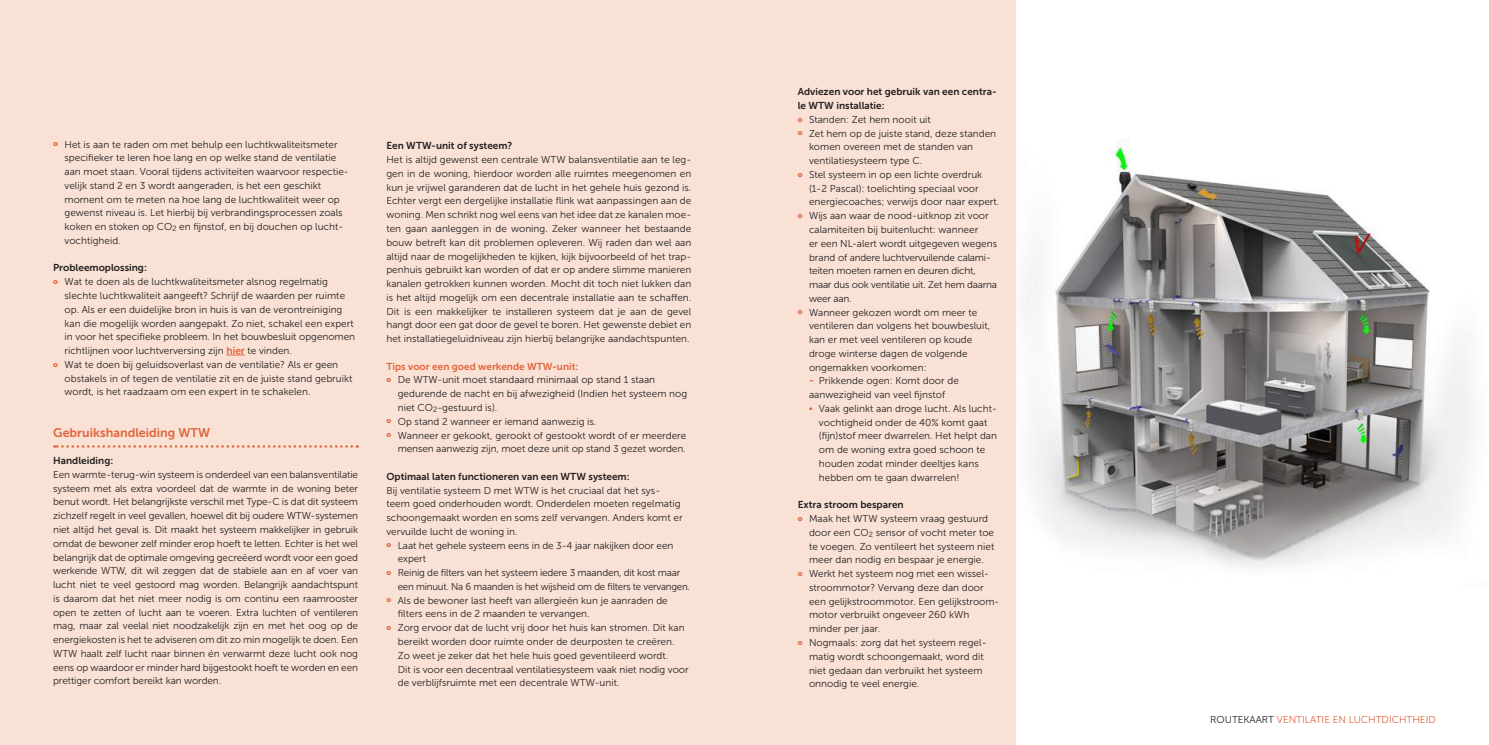
<style>
.page{position:relative;width:1489px;height:745px;background:#fff}
.page>*{position:absolute;margin:0;border:0;box-sizing:border-box;transform-origin:0 0}
.t1{font:12.5px "Museo Sans 700";color:#e0633b}
.t2{font:10px/13.8px "Museo Sans 300";color:#231f20}
.t3{font:10px/13.8px "Museo Sans 700";color:#231f20}
.t4{font:10px/13.8px "Museo Sans 300";letter-spacing:-.02em;color:#231f20}
.t5{font:10px "Museo Sans 300";color:#e0633b}
.t6{font:10px "Museo Sans 700";color:#e0633b}
.s1{font-family:"Museo Sans 900";font-size:7.5px;color:#e0633b}
.s2{font-family:"Museo Sans 700";color:#e0633b}
.s3{color:#231f20}
</style>
<div class="page">
<img style="left:1015px;top:127px;width:455px;height:459px">
<div style="left:0;top:0;width:1015px;height:744px;background:#f9e2d5"></div>
<svg style="left:226px;top:354px;width:19px;height:1px"></svg>
<svg style="left:54px;top:445px;width:304px;height:2px"></svg>
<p class="t2" style="left:65px;top:137px;width:286px;text-indent:-11px"><span class="s1">o</span> Het is aan te raden om met behulp een luchtkwaliteitsmeter specifieker te leren hoe lang en op welke stand de ventilatie aan moet staan. Vooral tijdens activiteiten waarvoor respectie&shy;velijk stand 2 en 3 wordt aangeraden, is het een geschikt moment om te meten na hoe lang de luchtkwaliteit weer op gewenst niveau is. Let hierbij bij verbrandingsprocessen zoals koken en stoken op CO<sub>2</sub> en fijnstof, en bij douchen op lucht&shy;vochtigheid.</p>
<p class="t3" style="left:53px;top:261px;width:95px">Probleemoplossing:</p>
<p class="t2" style="left:65px;top:275px;width:292px;text-indent:-11px"><span class="s1">o</span> Wat te doen als de luchtkwaliteitsmeter alsnog regelmatig slechte luchtkwaliteit aangeeft? Schrijf de waarden per ruimte op. Als er een duidelijke bron in huis is van de verontreiniging kan die mogelijk worden aangepakt. Zo niet, schakel een expert in voor het specifieke probleem. In het bouwbesluit opgenomen richtlijnen voor luchtverversing zijn <span class="s2">hier</span> te vinden.</p>
<p class="t2" style="left:65px;top:357px;width:289px;text-indent:-11px"><span class="s1">o</span> Wat te doen bij geluidsoverlast van de ventilatie? Als er geen obstakels in of tegen de ventilatie zit en de juiste stand gebruikt wordt, is het raadzaam om een expert in te schakelen.</p>
<p class="t1" style="left:53px;top:425px;width:158px">Gebruikshandleiding WTW</p>
<p class="t3" style="left:53px;top:453px;width:62px">Handleiding:</p>
<p class="t2" style="left:53px;top:467px;width:306px;text-align:justify">Een warmte-terug-win systeem is onderdeel van een balansventilatie systeem met als extra voordeel dat de warmte in de woning beter benut wordt. Het belangrijkste verschil met Type-C is dat dit systeem zichzelf regelt in veel gevallen, hoewel dit bij oudere WTW-systemen niet altijd het geval is. Dit maakt het systeem makkelijker in gebruik omdat de bewoner zelf minder erop hoeft te letten. Echter is het wel belangrijk dat de optimale omgeving gecreëerd wordt voor een goed werkende WTW, dit wil zeggen dat de stabiele aan en af voer van lucht niet te veel gestoord mag worden. Belangrijk aandachtspunt is daarom dat het niet meer nodig is om continu een raamrooster open te zetten of lucht aan te voeren. Extra luchten of ventileren mag, maar zal veelal niet noodzakelijk zijn en met het oog op de energiekosten is het te adviseren om dit zo min mogelijk te doen. Een WTW haalt zelf lucht naar binnen én verwarmt deze lucht ook nog eens op waardoor er minder hard bijgestookt hoeft te worden en een prettiger comfort bereikt kan worden.</p>
<p class="t3" style="left:386px;top:139px;width:127px">Een WTW-unit of systeem?</p>
<p class="t2" style="left:386px;top:153px;width:306px;text-align:justify">Het is altijd gewenst een centrale WTW balansventilatie aan te leg&shy;gen in de woning, hierdoor worden alle ruimtes meegenomen en kun je vrijwel garanderen dat de lucht in het gehele huis gezond is.<br>Echter vergt een dergelijke installatie flink wat aanpassingen aan de woning. Men schrikt nog wel eens van het idee dat ze kanalen moe&shy;ten gaan aanleggen in de woning. Zeker wanneer het bestaande bouw betreft kan dit problemen opleveren. Wij raden dan wel aan altijd naar de mogelijkheden te kijken, kijk bijvoorbeeld of het trap&shy;penhuis gebruikt kan worden of dat er op andere slimme manieren kanalen getrokken kunnen worden. Mocht dit toch niet lukken dan is het altijd mogelijk om een decentrale installatie aan te schaffen.<br>Dit is een makkelijker te installeren systeem dat je aan de gevel hangt door een gat door de gevel te boren. Het gewenste debiet en het installatiegeluidniveau zijn hierbij belangrijke aandachtspunten.</p>
<p class="t6" style="left:386px;top:360px;width:193px">Tips voor een goed werkende WTW-unit:</p>
<p class="t2" style="left:386px;top:373px;width:270px"><span class="s1">o</span> De WTW-unit moet standaard minimaal op stand 1 staan</p>
<p class="t2" style="left:398px;top:386px;width:291px">gedurende de nacht en bij afwezigheid (Indien het systeem nog niet CO<sub>2</sub>-gestuurd is).</p>
<p class="t2" style="left:386px;top:414px;width:211px"><span class="s1">o</span> Op stand 2 wanneer er iemand aanwezig is.</p>
<p class="t2" style="left:386px;top:428px;width:301px;text-align:right"><span class="s1">o</span> Wanneer er gekookt, gerookt of gestookt wordt of er meerdere mensen aanwezig zijn, moet deze unit op stand 3 gezet worden.</p>
<p class="t3" style="left:386px;top:469px;width:245px">Optimaal laten functioneren van een WTW systeem:</p>
<p class="t2" style="left:386px;top:483px;width:297px">Bij ventilatie systeem D met WTW is het cruciaal dat het sys&shy;teem goed onderhouden wordt. Onderdelen moeten regelmatig schoongemaakt worden en soms zelf vervangen. Anders komt er vervuilde lucht de woning in.</p>
<p class="t2" style="left:398px;top:538px;width:277px;text-indent:-11px"><span class="s1">o</span> Laat het gehele systeem eens in de 3-4 jaar nakijken door een expert</p>
<p class="t4" style="left:398px;top:565px;width:294px;text-indent:-11px"><span class="s1">o</span> Reinig de filters van het systeem iedere 3 maanden, dit kost maar een minuut. Na 6 maanden is het wijsheid om de filters te vervangen.</p>
<p class="t2" style="left:398px;top:593px;width:271px;text-indent:-11px"><span class="s1">o</span> Als de bewoner last heeft van allergieën kun je aanraden de filters eens in de 2 maanden te vervangen.</p>
<p class="t2" style="left:398px;top:620px;width:292px;text-indent:-11px"><span class="s1">o</span> Zorg ervoor dat de lucht vrij door het huis kan stromen. Dit kan bereikt worden door ruimte onder de deurposten te creëren.<br>Zo weet je zeker dat het hele huis goed geventileerd wordt.<br>Dit is voor een decentraal ventilatiesysteem vaak niet nodig voor de verblijfsruimte met een decentrale WTW-unit.</p>
<p class="t3" style="left:797px;top:85px;width:200px">Adviezen voor het gebruik van een centra&shy;le WTW installatie:</p>
<p class="t2" style="left:797px;top:112px;width:135px"><span class="s1">o</span> Standen: Zet hem nooit uit</p>
<p class="t2" style="left:809px;top:126px;width:189px;text-indent:-11px"><span class="s1">o</span> Zet hem op de juiste stand, deze standen komen overeen met de standen van ventilatiesysteem type C.</p>
<p class="t2" style="left:809px;top:167px;width:192px;text-indent:-11px"><span class="s1">o</span> Stel systeem in op een lichte overdruk (1-2 Pascal): toelichting speciaal voor energiecoaches; verwijs door naar expert.</p>
<p class="t2" style="left:809px;top:209px;width:189px;text-indent:-11px"><span class="s1">o</span> Wijs aan waar de nood-uitknop zit voor calamiteiten bij buitenlucht: wanneer<br>er een NL-alert wordt uitgegeven wegens brand of andere luchtvervuilende calami&shy;teiten moeten ramen en deuren dicht, maar dus ook ventilatie uit. Zet hem daarna weer aan.</p>
<p class="t2" style="left:809px;top:305px;width:183px;text-indent:-11px"><span class="s1">o</span> Wanneer gekozen wordt om meer te ventileren dan volgens het bouwbesluit, kan er met veel ventileren op koude droge winterse dagen de volgende ongemakken voorkomen:</p>
<p class="t2" style="left:809px;top:374px;width:151px"><span class="s1">-</span> Prikkende ogen: Komt door de</p>
<p class="t2" style="left:809px;top:387px;width:138px">aanwezigheid van veel fijnstof</p>
<p class="t2" style="left:818px;top:401px;width:180px;text-indent:-10px"><span class="s1">•</span> Vaak gelinkt aan droge lucht. Als lucht&shy;vochtigheid onder de 40% komt gaat (fijn)stof meer dwarrelen. Het helpt dan om de woning extra goed schoon te houden zodat minder deeltjes kans hebben om te gaan dwarrelen!</p>
<p class="t3" style="left:797px;top:497px;width:107px">Extra stroom besparen</p>
<p class="t2" style="left:809px;top:511px;width:187px;text-indent:-11px"><span class="s1">o</span> Maak het WTW systeem vraag gestuurd door een CO<sub>2</sub> sensor of vocht meter toe te voegen. Zo ventileert het systeem niet meer dan nodig en bespaar je energie.</p>
<p class="t2" style="left:809px;top:566px;width:192px;text-indent:-11px"><span class="s1">o</span> Werkt het systeem nog met een wissel&shy;stroommotor? Vervang deze dan door een gelijkstroommotor. Een gelijkstroom&shy;motor verbruikt ongeveer 260 kWh minder per jaar.</p>
<p class="t2" style="left:809px;top:635px;width:179px;text-indent:-11px"><span class="s1">o</span> Nogmaals: zorg dat het systeem regel&shy;matig wordt schoongemaakt, word dit niet gedaan dan verbruikt het systeem onnodig te veel energie.</p>
<p class="t5" style="left:1210px;top:714px;width:227px"><span class="s3">ROUTEKAART</span> VENTILATIE EN LUCHTDICHTHEID</p>
</div>
